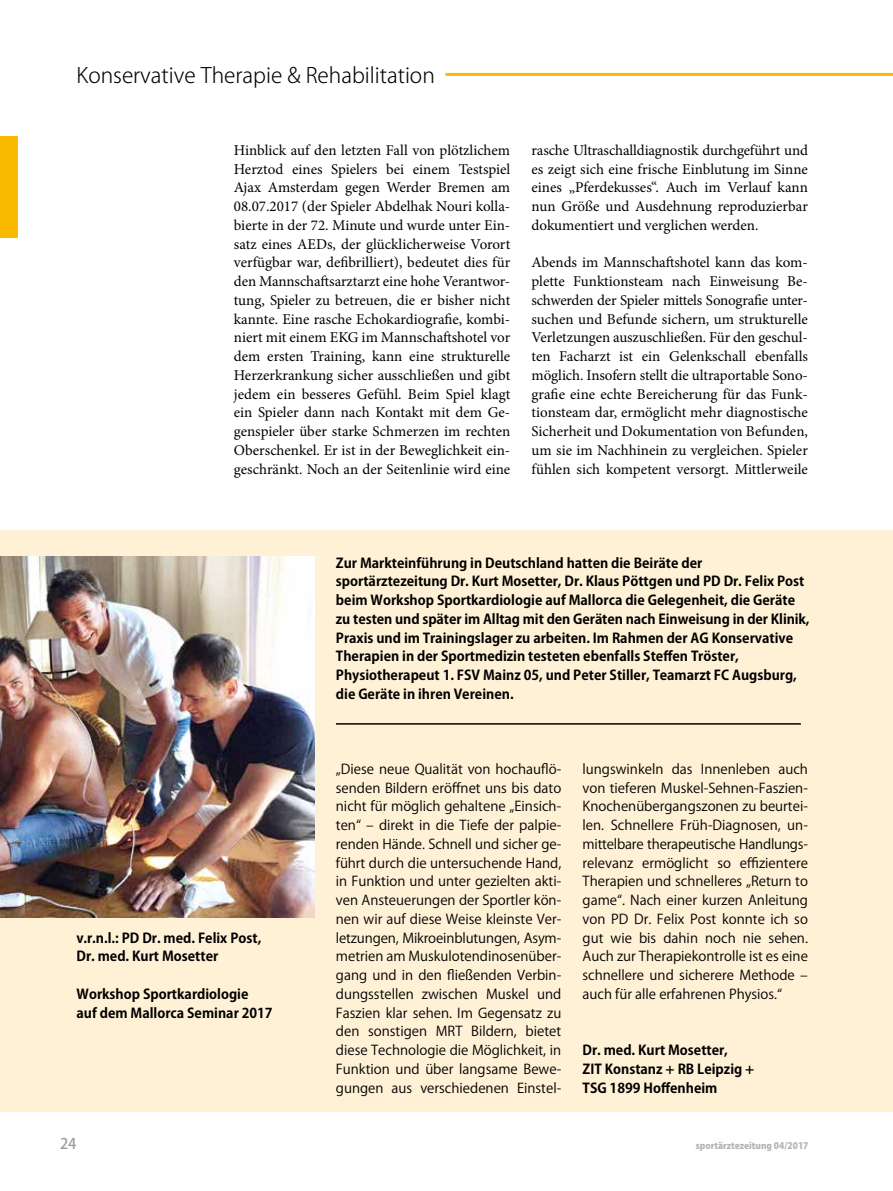
<style>
.page{position:relative;width:893px;height:1191px;background:#fff}
.page>*{position:absolute;margin:0;border:0;box-sizing:border-box;transform-origin:0 0}
.t1{font:300 21px "Koz Go Pro";color:#000}
.t2{font:15px/18.8px "Minion Pro";color:#000;text-align:justify}
.t3{font:500 14.7px "Koz Go Pro";color:#9c9d9d}
.t4{font:13.5px/18.8px "Koz Go Pro";color:#000;text-align:justify}
.t5{font:700 13.5px/18.8px "Koz Go Pro";color:#000}
.t6{font:800 9px "Koz Go Pro";color:#b1b2b3}
</style>
<div class="page">
<div style="left:0;top:530px;width:893px;height:581px;background:#fff1d6"></div>
<img style="left:0;top:556px;width:315px;height:361px">
<hr style="left:445px;top:73px;width:448px;height:3px;background:#fbba00">
<div style="left:0;top:136px;width:18px;height:102px;background:#fbba00"></div>
<hr style="left:336px;top:723px;width:465px;height:1px;background:#000">
<h1 class="t1" style="left:77px;top:61px;width:360px">Konservative Therapie &amp; Rehabilitation</h1>
<p class="t2" style="left:234px;top:141px;width:278px">Hinblick auf den letzten Fall von plötzlichem Herztod eines Spielers bei einem Testspiel Ajax Amsterdam gegen Werder Bremen am 08.07.2017 (der Spieler Abdelhak Nouri kolla&shy;bierte in der 72. Minute und wurde unter Ein&shy;satz eines AEDs, der glücklicherweise Vorort verfügbar war, defibrilliert), bedeutet dies für den Mannschaftsarztarzt eine hohe Verantwor&shy;tung, Spieler zu betreuen, die er bisher nicht kannte. Eine rasche Echokardiografie, kombi&shy;niert mit einem EKG im Mannschaftshotel vor dem ersten Training, kann eine strukturelle Herzerkrankung sicher ausschließen und gibt jedem ein besseres Gefühl. Beim Spiel klagt ein Spieler dann nach Kontakt mit dem Ge&shy;genspieler über starke Schmerzen im rechten Oberschenkel. Er ist in der Beweglichkeit ein&shy;geschränkt. Noch an der Seitenlinie wird eine</p>
<p class="t2" style="left:531px;top:141px;width:278px">rasche Ultraschalldiagnostik durchgeführt und es zeigt sich eine frische Einblutung im Sinne eines „Pferdekusses“. Auch im Verlauf kann nun Größe und Ausdehnung reproduzierbar dokumentiert und verglichen werden.</p>
<p class="t2" style="left:531px;top:253px;width:278px">Abends im Mannschaftshotel kann das kom&shy;plette Funktionsteam nach Einweisung Be&shy;schwerden der Spieler mittels Sonografie unter&shy;suchen und Befunde sichern, um strukturelle Verletzungen auszuschließen. Für den geschul&shy;ten Facharzt ist ein Gelenkschall ebenfalls möglich. Insofern stellt die ultraportable Sono&shy;grafie eine echte Bereicherung für das Funk&shy;tionsteam dar, ermöglicht mehr diagnostische Sicherheit und Dokumentation von Befunden, um sie im Nachhinein zu vergleichen. Spieler fühlen sich kompetent versorgt. Mittlerweile</p>
<p class="t5" style="left:77px;top:929px;width:186px">v.r.n.l.: PD Dr. med. Felix Post,<br>Dr. med. Kurt Mosetter</p>
<p class="t5" style="left:77px;top:985px;width:198px">Workshop Sportkardiologie<br>auf dem Mallorca Seminar 2017</p>
<p class="t5" style="left:336px;top:554px;width:475px">Zur Markteinführung in Deutschland hatten die Beiräte der sportärztezeitung Dr. Kurt Mosetter, Dr. Klaus Pöttgen und PD Dr. Felix Post beim Workshop Sportkardiologie auf Mallorca die Gelegenheit, die Geräte zu testen und später im Alltag mit den Geräten nach Einweisung in der Klinik, Praxis und im Trainingslager zu arbeiten. Im Rahmen der AG Konservative Therapien in der Sportmedizin testeten ebenfalls Steffen Tröster, Physiotherapeut 1. FSV Mainz 05, und Peter Stiller, Teamarzt FC Augsburg, die Geräte in ihren Vereinen.</p>
<p class="t4" style="left:336px;top:760px;width:227px">„Diese neue Qualität von hochauflö&shy;senden Bildern eröffnet uns bis dato nicht für möglich gehaltene „Einsich&shy;ten“ – direkt in die Tiefe der palpie&shy;renden Hände. Schnell und sicher ge&shy;führt durch die untersuchende Hand, in Funktion und unter gezielten akti&shy;ven Ansteuerungen der Sportler kön&shy;nen wir auf diese Weise kleinste Ver&shy;letzungen, Mikroeinblutungen, Asym&shy;metrien am Muskulotendinosenüber&shy;gang und in den fließenden Verbin&shy;dungsstellen zwischen Muskel und Faszien klar sehen. Im Gegensatz zu den sonstigen MRT Bildern, bietet diese Technologie die Möglichkeit, in Funktion und über langsame Bewe&shy;gungen aus verschiedenen Einstel-</p>
<p class="t4" style="left:583px;top:760px;width:227px">lungswinkeln das Innenleben auch von tieferen Muskel-Sehnen-Faszien-Knochenübergangszonen zu beurtei&shy;len. Schnellere Früh-Diagnosen, un&shy;mittelbare therapeutische Handlungs&shy;relevanz ermöglicht so effizientere Therapien und schnelleres „Return to game“. Nach einer kurzen Anleitung von PD Dr. Felix Post konnte ich so gut wie bis dahin noch nie sehen.<br>Auch zur Therapiekontrolle ist es eine schnellere und sicherere Methode – auch für alle erfahrenen Physios.“</p>
<p class="t5" style="left:583px;top:1041px;width:173px">Dr. med. Kurt Mosetter,<br>ZIT Konstanz + RB Leipzig +<br>TSG 1899 Hoffenheim</p>
<p class="t3" style="left:60px;top:1134px;width:18px">24</p>
<p class="t6" style="left:696px;top:1139px;width:114px">sportärztezeitung 04/2017</p>
</div>
